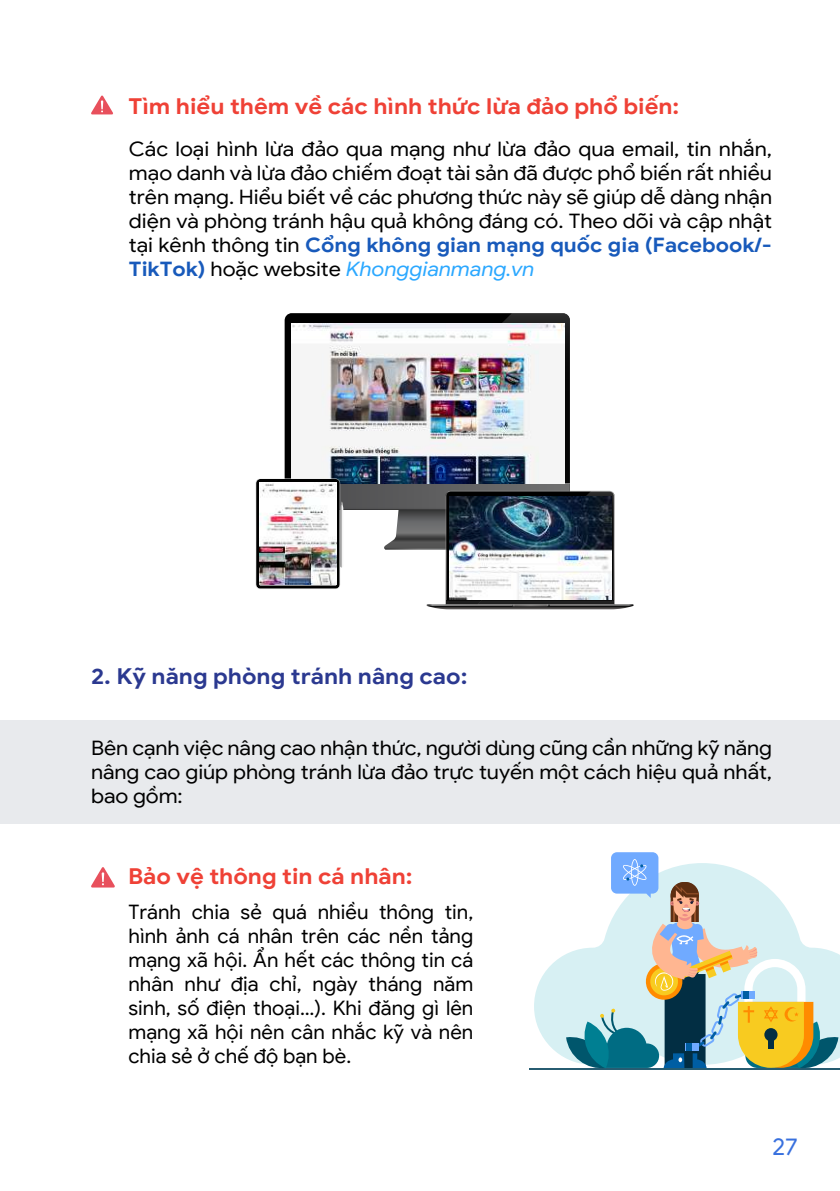
<style>
.page{position:relative;width:840px;height:1191px;background:#fff}
.page>*{position:absolute;margin:0;border:0;box-sizing:border-box;transform-origin:0 0}
.t1{font:24px "Google Sans";color:#3870de}
.t2{font:700 22px "Google Sans";color:#ef4136;scale:1.07 1}
.t3{font:700 22px "Google Sans";color:#2b3990;scale:1.07 1}
.t4{font:20px/24px "Google Sans";color:#000;text-align:justify;scale:1.08 1}
.t5{font:20px/24px "Google Sans";color:#000;text-align:justify}
.s1{font-weight:700;color:#185abb}
.s2{font-style:italic;color:#2ba8ff}
</style>
<div class="page">
<svg style="left:91px;top:95px;width:22px;height:19px"></svg>
<img style="left:255px;top:313px;width:378px;height:296px">
<img style="left:449px;top:496px;width:161px;height:104px">
<svg style="left:91px;top:867px;width:24px;height:20px"></svg>
<div style="left:0;top:720px;width:839px;height:103px;background:#e8eaed"></div>
<svg style="left:534px;top:953px;width:305px;height:106px;fill:#d7f0f3"></svg>
<hr style="left:529px;top:1067px;width:310px;height:2px;background:#275c71">
<svg style="left:565px;top:852px;width:272px;height:218px"></svg>
<svg style="left:741px;top:991px;width:13px;height:8px"></svg>
<div style="left:742px;top:991px;width:6px;height:8px;background:#005ea3"></div>
<p class="t2" style="left:129px;top:92px;width:516px">Tìm hiểu thêm về các hình thức lừa đảo phổ biến:</p>
<p class="t4" style="left:129px;top:136px;width:596px">Các loại hình lừa đảo qua mạng như lừa đảo qua email, tin nhắn, mạo danh và lừa đảo chiếm đoạt tài sản đã được phổ biến rất nhiều trên mạng. Hiểu biết về các phương thức này sẽ giúp dễ dàng nhận diện và phòng tránh hậu quả không đáng có. Theo dõi và cập nhật tại kênh thông tin <span class="s1">Cổng không gian mạng quốc gia (Facebook/- TikTok)</span> hoặc website <span class="s2">Khonggianmang.vn</span></p>
<p class="t3" style="left:91px;top:662px;width:353px">2. Kỹ năng phòng tránh nâng cao:</p>
<p class="t4" style="left:91px;top:735px;width:631px">Bên cạnh việc nâng cao nhận thức, người dùng cũng cần những kỹ năng nâng cao giúp phòng tránh lừa đảo trực tuyến một cách hiệu quả nhất, bao gồm:</p>
<p class="t2" style="left:128px;top:862px;width:267px">Bảo vệ thông tin cá nhân:</p>
<p class="t5" style="left:128px;top:899px;width:346px">Tránh chia sẻ quá nhiều thông tin, hình ảnh cá nhân trên các nền tảng mạng xã hội. Ẩn hết các thông tin cá nhân như địa chỉ, ngày tháng năm sinh, số điện thoại…). Khi đăng gì lên mạng xã hội nên cân nhắc kỹ và nên chia sẻ ở chế độ bạn bè.</p>
<p class="t1" style="left:772px;top:1131px;width:27px">27</p>
</div>
